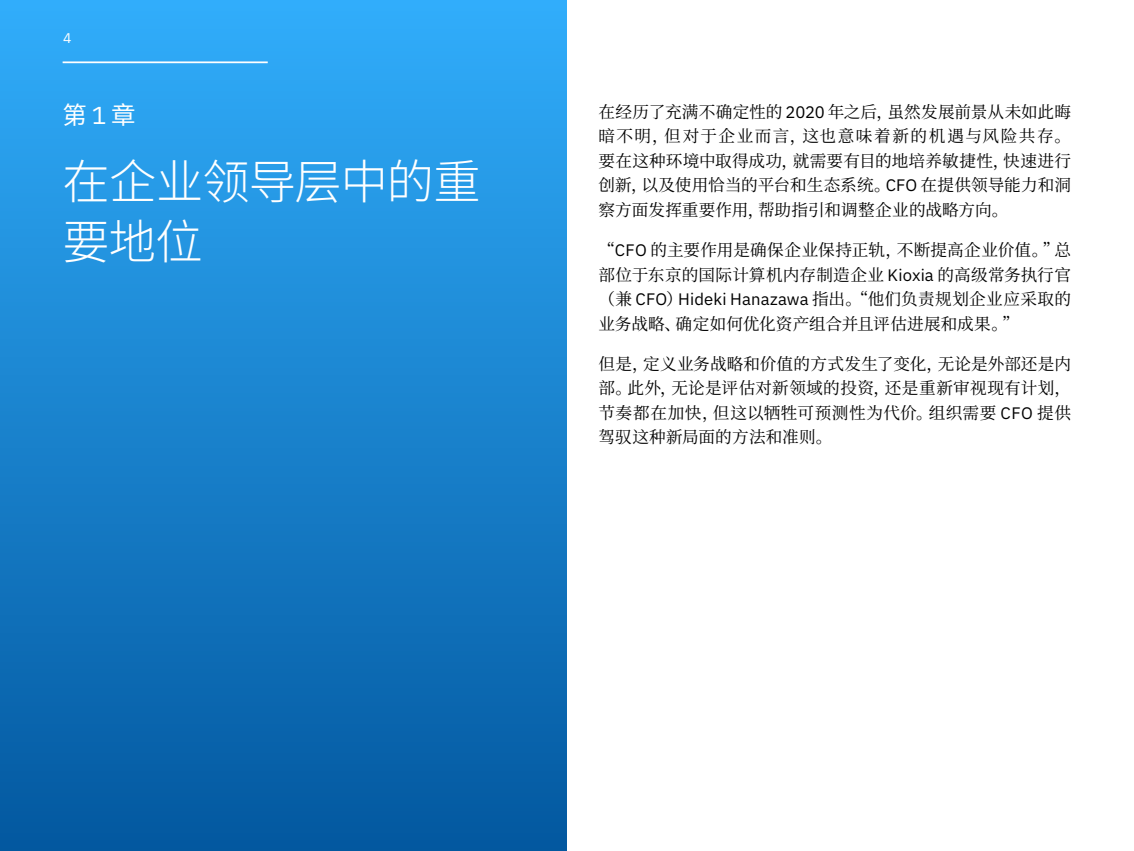
<style>
.page{position:relative;width:1134px;height:851px;background:#fff}
.page>*{position:absolute;margin:0;border:0;box-sizing:border-box;transform-origin:0 0}
.t1{font:300 47.25px/59.5px "Noto Sans CJ Ksc";letter-spacing:-.02em;color:#fff}
.t2{font:24.5px "Noto Sans CJ Ksc";color:#fff}
.t3{font:16.62px/24.5px "Noto Serif CJ Ksc";letter-spacing:.01em;color:#000;text-align:justify}
.t4{font:14px "IBM Plex Sans";color:#fff}
.s1{font-family:"IBM Plex Sans"}
</style>
<div class="page">
<div style="left:0;top:0;width:567px;height:850px;background:linear-gradient(to bottom,#31aefb,#03589f)"></div>
<hr style="left:63px;top:61px;width:205px;height:2px;background:#fff">
<p class="t4" style="left:63px;top:27px;width:10px">4</p>
<h2 class="t2" style="left:63px;top:101px;width:75px">第 <span class="s1">1</span> 章</h2>
<h1 class="t1" style="left:63px;top:153px;width:420px">在企业领导层中的重要地位</h1>
<p class="t3" style="left:598px;top:100px;width:474px">在经历了充满不确定性的 <span class="s1">2020</span> 年之后，虽然发展前景从未如此晦暗不明，但对于企业而言，这也意味着新的机遇与风险共存。要在这种环境中取得成功，就需要有目的地培养敏捷性，快速进行创新，以及使用恰当的平台和生态系统。<span class="s1">CFO</span> 在提供领导能力和洞察方面发挥重要作用，帮助指引和调整企业的战略方向。</p>
<p class="t3" style="left:598px;top:238px;width:474px">“<span class="s1">CFO</span> 的主要作用是确保企业保持正轨，不断提高企业价值。”总部位于东京的国际计算机内存制造企业 <span class="s1">Kioxia</span> 的高级常务执行官（兼 <span class="s1">CFO</span>）<span class="s1">Hideki Hanazawa</span> 指出。“他们负责规划企业应采取的业务战略、确定如何优化资产组合并且评估进展和成果。”</p>
<p class="t3" style="left:598px;top:352px;width:474px">但是，定义业务战略和价值的方式发生了变化，无论是外部还是内部。此外，无论是评估对新领域的投资，还是重新审视现有计划，节奏都在加快，但这以牺牲可预测性为代价。组织需要 <span class="s1">CFO</span> 提供驾驭这种新局面的方法和准则。</p>
</div>
